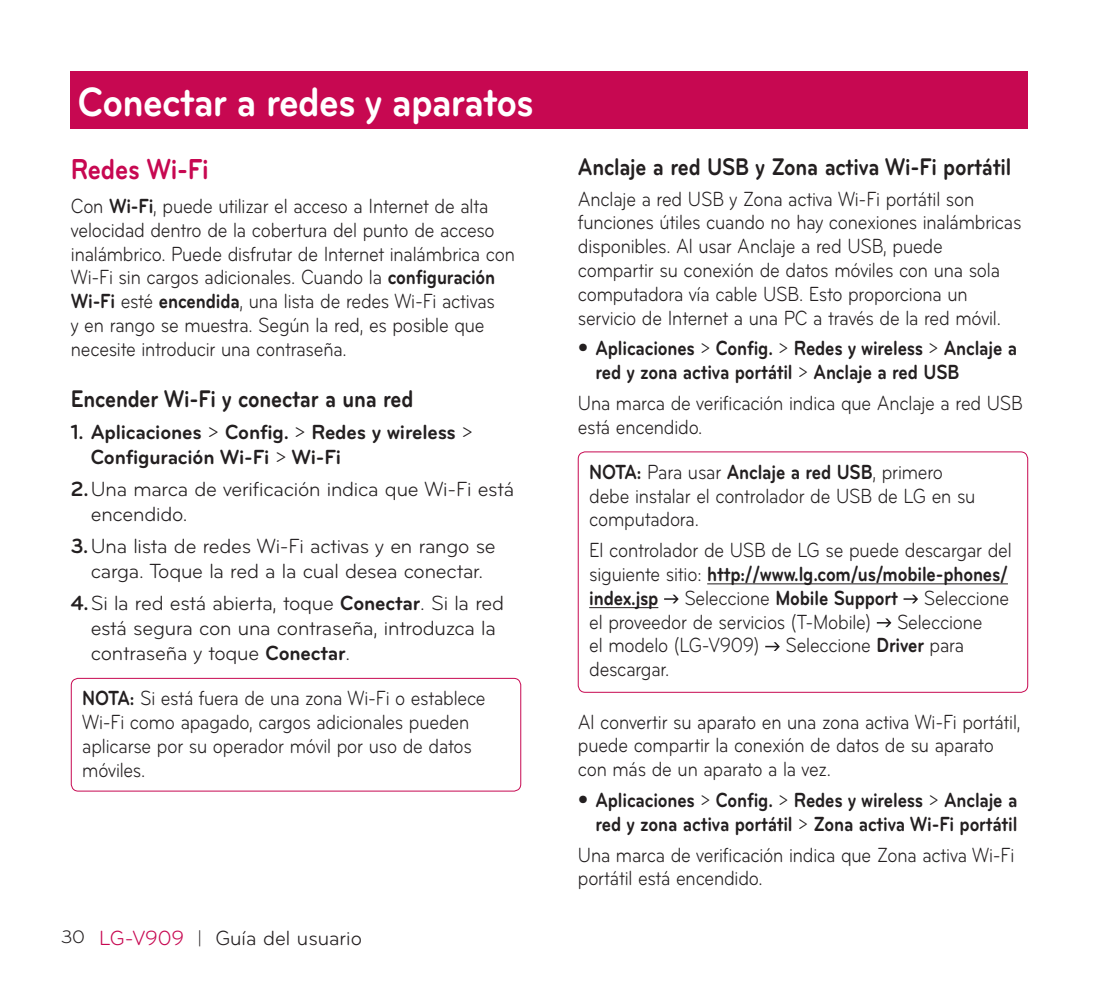
<style>
.page{position:relative;width:1099px;height:993px;background:#fff}
.page>*{position:absolute;margin:0;border:0;box-sizing:border-box;transform-origin:0 0}
.Head_01_TOC{font:700 42.5px "Bryant LG";letter-spacing:-.02em;color:#fff;scale:.9 1}
.Head_02_TOC{font:700 30px "Bryant LG";letter-spacing:-.01em;color:#c70851;scale:.85 1}
.Head_03_TOC{font:700 25px "Bryant LG";letter-spacing:-.01em;color:#231f20;scale:.85 1}
.main{font:21.25px/23.8px "Bryant LG";letter-spacing:-.01em;color:#231f20;scale:.85 1}
.main_Num{font:21.25px/25px "Bryant LG";letter-spacing:-.01em;color:#231f20;scale:.95 1}
.main_bullet{font:700 21.25px/23.8px "Bryant LG";letter-spacing:-.01em;color:#231f20;scale:.85 1}
.main_Num_1{font:700 21.25px/25px "Bryant LG";letter-spacing:-.01em;color:#231f20;scale:.95 1}
.main-2{font:21.25px "Bryant LG";letter-spacing:-.01em;color:#231f20;scale:.95 1}
.s1{font-weight:700}
.s2{font-weight:400}
.s3{font-size:18.75px}
.s4{color:#c70851}
.s5{font-size:17.5px}
.s6{font-family:"Helvetica Neue LT Pro";font-weight:400;font-stretch:condensed}
</style>
<div class="page">
<div style="left:71px;top:677px;width:450px;height:114px;border:1px solid #c70851;border-radius:7px"></div>
<hr style="left:707px;top:583px;width:300px;height:1px;background:#231f20">
<hr style="left:589px;top:607px;width:69px;height:1px;background:#231f20">
<svg style="left:664px;top:594px;width:14px;height:9px"></svg>
<svg style="left:903px;top:594px;width:15px;height:9px"></svg>
<svg style="left:876px;top:618px;width:15px;height:9px"></svg>
<svg style="left:765px;top:642px;width:14px;height:8px"></svg>
<div style="left:578px;top:451px;width:450px;height:241px;border:1px solid #c70851;border-radius:7px"></div>
<div style="left:71px;top:71px;width:957px;height:58px;background:#c70851"></div>
<p class="Head_01_TOC" style="left:78px;top:75px;width:508px">Conectar a redes y aparatos</p>
<p class="Head_02_TOC" style="left:71px;top:150px;width:164px">Redes Wi-Fi</p>
<p class="main" style="left:71px;top:194px;width:524px">Con <span class="s1">Wi-Fi</span>, puede utilizar el acceso a Internet de alta velocidad dentro de la cobertura del punto de acceso inalámbrico. Puede disfrutar de Internet inalámbrica con Wi-Fi sin cargos adicionales. Cuando la <span class="s1">configuración Wi-Fi</span> esté <span class="s1">encendida</span>, una lista de redes Wi-Fi activas<br>y en rango se muestra. Según la red, es posible que necesite introducir una contraseña.</p>
<p class="Head_03_TOC" style="left:71px;top:383px;width:404px">Encender Wi-Fi y conectar a una red</p>
<p class="main_Num_1" style="left:91px;top:419px;width:404px;text-indent:-20px">1. Aplicaciones <span class="s2">&gt;</span> Config. <span class="s2">&gt;</span> Redes y wireless <span class="s2">&gt;<br></span>Configuración Wi-Fi <span class="s2">&gt;</span> Wi-Fi</p>
<p class="main_Num" style="left:91px;top:476px;width:447px;text-indent:-20px"><span class="s1">2.</span>Una marca de verificación indica que Wi-Fi está encendido.</p>
<p class="main_Num" style="left:71px;top:533px;width:449px;text-align:center"><span class="s1">3.</span>Una lista de redes Wi-Fi activas y en rango se carga. Toque la red a la cual desea conectar.</p>
<p class="main_Num" style="left:91px;top:590px;width:436px;text-indent:-20px"><span class="s1">4.</span>Si la red está abierta, toque <span class="s1">Conectar</span>. Si la red está segura con una contraseña, introduzca la contraseña y toque <span class="s1">Conectar</span>.</p>
<p class="main" style="left:82px;top:686px;width:476px"><span class="s1">NOTA:</span> Si está fuera de una zona Wi-Fi o establece Wi-Fi como apagado, cargos adicionales pueden aplicarse por su operador móvil por uso de datos móviles.</p>
<p class="main-2" style="left:61px;top:925px;width:319px"><span class="s3">30</span> <span class="s4">LG-V909</span> <span class="s5">|</span> Guía del usuario</p>
<p class="Head_03_TOC" style="left:578px;top:151px;width:511px">Anclaje a red USB y Zona activa Wi-Fi portátil</p>
<p class="main" style="left:578px;top:187px;width:523px">Anclaje a red USB y Zona activa Wi-Fi portátil son funciones útiles cuando no hay conexiones inalámbricas disponibles. Al usar Anclaje a red USB, puede compartir su conexión de datos móviles con una sola computadora vía cable USB. Esto proporciona un servicio de Internet a una PC a través de la red móvil.</p>
<p class="main_bullet" style="left:595px;top:336px;width:497px;text-indent:-18px"><span class="s6">•</span> Aplicaciones <span class="s2">&gt;</span> Config. <span class="s2">&gt;</span> Redes y wireless <span class="s2">&gt;</span> Anclaje a red y zona activa portátil <span class="s2">&gt;</span> Anclaje a red USB</p>
<p class="main" style="left:578px;top:391px;width:525px">Una marca de verificación indica que Anclaje a red USB está encendido.</p>
<p class="main" style="left:589px;top:460px;width:456px"><span class="s1">NOTA:</span> Para usar <span class="s1">Anclaje a red USB</span>, primero debe instalar el controlador de USB de LG en su computadora.</p>
<p class="main" style="left:589px;top:538px;width:498px">El controlador de USB de LG se puede descargar del siguiente sitio: <span class="s1">http://www.lg.com/us/mobile-phones/ index.jsp</span> Seleccione <span class="s1">Mobile Support</span> Seleccione el proveedor de servicios (T-Mobile) Seleccione<br>el modelo (LG-V909) Seleccione <span class="s1">Driver</span> para descargar.</p>
<p class="main" style="left:578px;top:709px;width:522px">Al convertir su aparato en una zona activa Wi-Fi portátil, puede compartir la conexión de datos de su aparato con más de un aparato a la vez.</p>
<p class="main_bullet" style="left:578px;top:787px;width:518px;text-align:right"><span class="s6">•</span> Aplicaciones <span class="s2">&gt;</span> Config. <span class="s2">&gt;</span> Redes y wireless <span class="s2">&gt;</span> Anclaje a red y zona activa portátil <span class="s2">&gt;</span> Zona activa Wi-Fi portátil</p>
<p class="main" style="left:578px;top:842px;width:515px">Una marca de verificación indica que Zona activa Wi-Fi portátil está encendido.</p>
</div>
